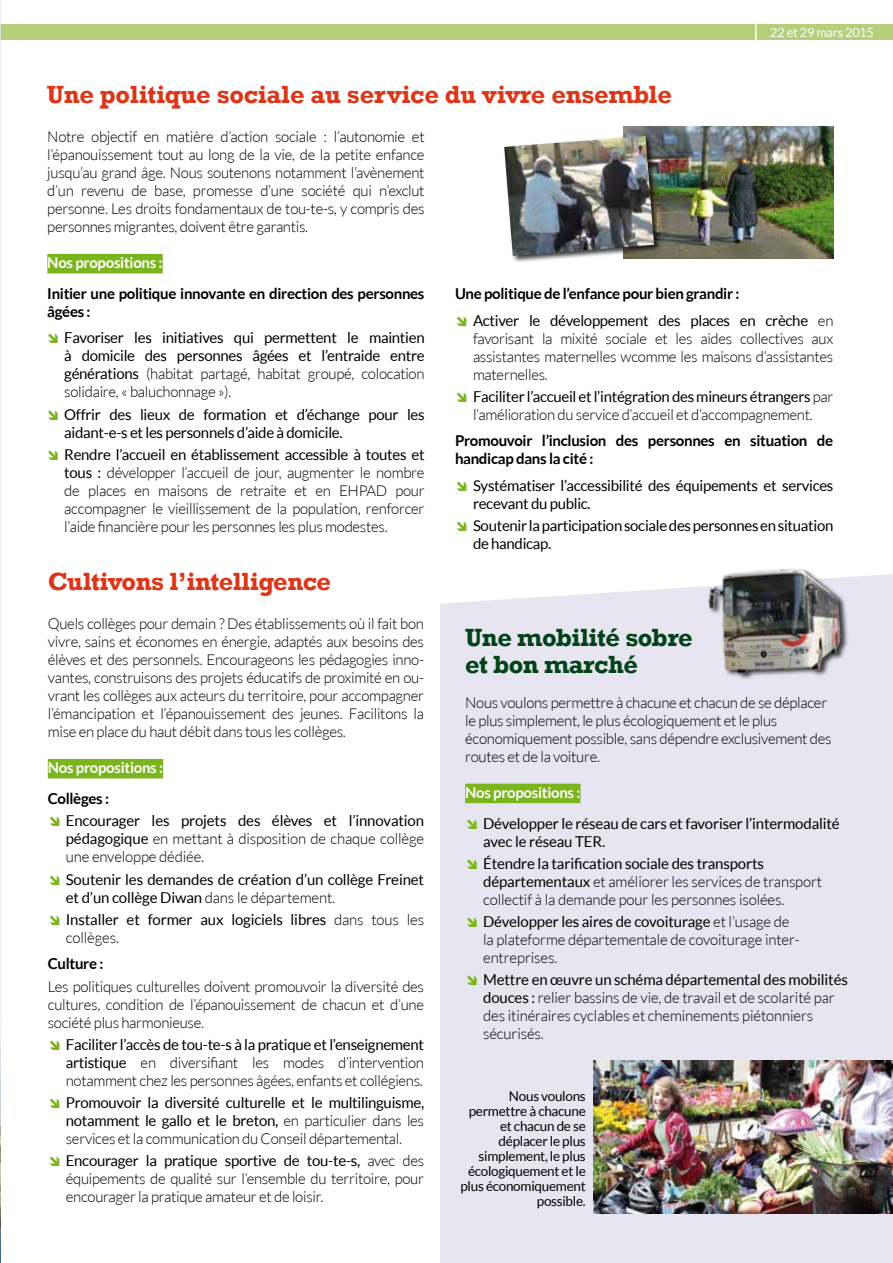
<style>
.page{position:relative;width:893px;height:1263px;background:#fff}
.page>*{position:absolute;margin:0;border:0;box-sizing:border-box;transform-origin:0 0}
.t1{font:700 25.5px "Rockwell";letter-spacing:-.01em;color:#db3617}
.t2{font:700 25.5px/27px "Rockwell";letter-spacing:-.02em;color:#004319}
.t3{font:300 15px/18px "Lato";letter-spacing:-.02em;color:#000;text-align:justify}
.t4{font:15px/18px "Lato";letter-spacing:-.02em;color:#000}
.t5{font:700 15px/18px "Lato";letter-spacing:-.02em;color:#000}
.t6{font:700 15px "Lato";letter-spacing:-.02em;color:#fff}
.t7{font:13.5px/15px "Lato";letter-spacing:-.02em;color:#000;text-align:right}
.t8{font:12.75px "Lato";letter-spacing:-.02em;color:#fff}
.s1{font-weight:300}
.s2{font-weight:400}
</style>
<div class="page">
<div style="left:0;top:24px;width:893px;height:16px;background:#b3d07b"></div>
<div style="left:440px;top:574px;width:453px;height:689px;background:#e7e5f0"></div>
<hr style="left:0;top:0;width:1px;height:1263px;background:#e7e5f0">
<img style="left:0;top:1011px;width:1px;height:252px">
<svg style="left:755px;top:24px;width:2px;height:16px"></svg>
<div style="left:47px;top:254px;width:116px;height:19px;background:#7ab51d"></div>
<img style="left:624px;top:127px;width:209px;height:132px">
<div style="left:503px;top:134px;width:158px;height:128px;background:#000;opacity:.75"></div>
<img style="left:504px;top:136px;width:150px;height:120px">
<div style="left:48px;top:759px;width:115px;height:19px;background:#7ab51d"></div>
<div style="left:465px;top:784px;width:115px;height:19px;background:#7ab51d"></div>
<img style="left:704px;top:569px;width:144px;height:113px">
<img style="left:593px;top:1060px;width:300px;height:153px">
<svg style="left:467px;top:819px;width:10px;height:9px"></svg>
<svg style="left:467px;top:859px;width:10px;height:10px"></svg>
<svg style="left:467px;top:917px;width:10px;height:10px"></svg>
<svg style="left:467px;top:976px;width:10px;height:9px"></svg>
<h1 class="t1" style="left:47px;top:79px;width:627px">Une politique sociale au service du vivre ensemble</h1>
<p class="t8" style="left:770px;top:26px;width:105px">22 et 29 mars 2015</p>
<p class="t3" style="left:47px;top:128px;width:379px">Notre objectif en matière d’action sociale : l’autonomie et l’épanouissement tout au long de la vie, de la petite enfance jusqu’au grand âge. Nous soutenons notamment l’avènement d’un revenu de base, promesse d’une société qui n’exclut personne. Les droits fondamentaux de tou-te-s, y compris des personnes migrantes, doivent être garantis.</p>
<p class="t6" style="left:47px;top:254px;width:117px">Nos propositions :</p>
<p class="t5" style="left:47px;top:284px;width:379px">Initier une politique innovante en direction des personnes âgées :</p>
<p class="t4" style="left:64px;top:329px;width:362px;text-align:justify">Favoriser les initiatives qui permettent le maintien à domicile des personnes âgées et l’entraide entre générations <span class="s1">(habitat partagé, habitat groupé, colocation solidaire, « baluchonnage »).</span></p>
<p class="t4" style="left:64px;top:405px;width:362px">Offrir des lieux de formation et d’échange pour les aidant-e-s et les personnels d’aide à domicile.</p>
<p class="t3" style="left:64px;top:446px;width:362px"><span class="s2">Rendre l’accueil en établissement accessible à toutes et tous :</span> développer l’accueil de jour, augmenter le nombre de places en maisons de retraite et en EHPAD pour accompagner le vieillissement de la population, renforcer l’aide financière pour les personnes les plus modestes.</p>
<h1 class="t1" style="left:48px;top:566px;width:285px">Cultivons l’intelligence</h1>
<p class="t3" style="left:48px;top:615px;width:378px">Quels collèges pour demain ? Des établissements où il fait bon vivre, sains et économes en énergie, adaptés aux besoins des élèves et des personnels. Encourageons les pédagogies inno&shy;vantes, construisons des projets éducatifs de proximité en ou&shy;vrant les collèges aux acteurs du territoire, pour accompagner l’émancipation et l’épanouissement des jeunes. Facilitons la mise en place du haut débit dans tous les collèges.</p>
<p class="t6" style="left:48px;top:759px;width:117px">Nos propositions :</p>
<p class="t5" style="left:48px;top:789px;width:63px">Collèges :</p>
<p class="t3" style="left:66px;top:812px;width:360px"><span class="s2">Encourager les projets des élèves et l’innovation pédagogique</span> en mettant à disposition de chaque collège une enveloppe dédiée.</p>
<p class="t4" style="left:66px;top:870px;width:360px">Soutenir les demandes de création d’un collège Freinet et d’un collège Diwan <span class="s1">dans le département.</span></p>
<p class="t4" style="left:66px;top:910px;width:360px">Installer et former aux logiciels libres <span class="s1">dans tous les collèges.</span></p>
<p class="t5" style="left:48px;top:954px;width:57px">Culture :</p>
<p class="t3" style="left:48px;top:977px;width:378px">Les politiques culturelles doivent promouvoir la diversité des cultures, condition de l’épanouissement de chacun et d’une société plus harmonieuse.</p>
<p class="t3" style="left:66px;top:1035px;width:360px"><span class="s2">Faciliter l’accès de tou-te-s à la pratique et l’enseignement artistique</span> en diversifiant les modes d’intervention notamment chez les personnes âgées, enfants et collégiens.</p>
<p class="t4" style="left:66px;top:1093px;width:360px;text-align:justify">Promouvoir la diversité culturelle et le multilinguisme, notamment le gallo et le breton, <span class="s1">en particulier dans les services et la communication du Conseil départemental.</span></p>
<p class="t3" style="left:66px;top:1152px;width:360px"><span class="s2">Encourager la pratique sportive de tou-te-s,</span> avec des équipements de qualité sur l’ensemble du territoire, pour encourager la pratique amateur et de loisir.</p>
<p class="t5" style="left:473px;top:280px;width:362px;line-height:26.5px;text-indent:-18px">Une politique de l’enfance pour bien grandir :<br><span class="s2">Activer le développement des places en crèche</span> <span class="s1">en</span></p>
<p class="t3" style="left:473px;top:329px;width:362px">favorisant la mixité sociale et les aides collectives aux assistantes maternelles wcomme les maisons d’assistantes maternelles.</p>
<p class="t3" style="left:473px;top:388px;width:362px"><span class="s2">Faciliter l’accueil et l’intégration des mineurs étrangers</span> par l’amélioration du service d’accueil et d’accompagnement.</p>
<p class="t5" style="left:455px;top:432px;width:380px">Promouvoir l’inclusion des personnes en situation de handicap dans la cité :</p>
<p class="t4" style="left:473px;top:476px;width:362px">Systématiser l’accessibilité des équipements et services recevant du public.</p>
<p class="t4" style="left:473px;top:517px;width:362px">Soutenir la participation sociale des personnes en situation de handicap.</p>
<h1 class="t2" style="left:465px;top:624px;width:229px">Une mobilité sobre et bon marché</h1>
<p class="t3" style="left:465px;top:693px;width:368px;text-align:left">Nous voulons permettre à chacune et chacun de se déplacer le plus simplement, le plus écologiquement et le plus économiquement possible, sans dépendre exclusivement des routes et de la voiture.</p>
<p class="t6" style="left:465px;top:784px;width:117px">Nos propositions :</p>
<p class="t4" style="left:483px;top:814px;width:358px">Développer le réseau de cars et favoriser l’intermodalité avec le réseau TER.</p>
<p class="t3" style="left:483px;top:854px;width:341px;text-align:left"><span class="s2">Étendre la tarification sociale des transports départementaux</span> et améliorer les services de transport collectif à la demande pour les personnes isolées.</p>
<p class="t3" style="left:483px;top:913px;width:318px;text-align:left"><span class="s2">Développer les aires de covoiturage</span> et l’usage de la plateforme départementale de covoiturage inter&shy;entreprises.</p>
<p class="t3" style="left:483px;top:971px;width:366px;text-align:left"><span class="s2">Mettre en œuvre un schéma départemental des mobilités douces :</span> relier bassins de vie, de travail et de scolarité par des itinéraires cyclables et cheminements piétonniers sécurisés.</p>
<p class="t7" style="left:460px;top:1088px;width:127px">Nous voulons permettre à chacune et chacun de se déplacer le plus simplement, le plus écologiquement et le plus économiquement possible.</p>
</div>
